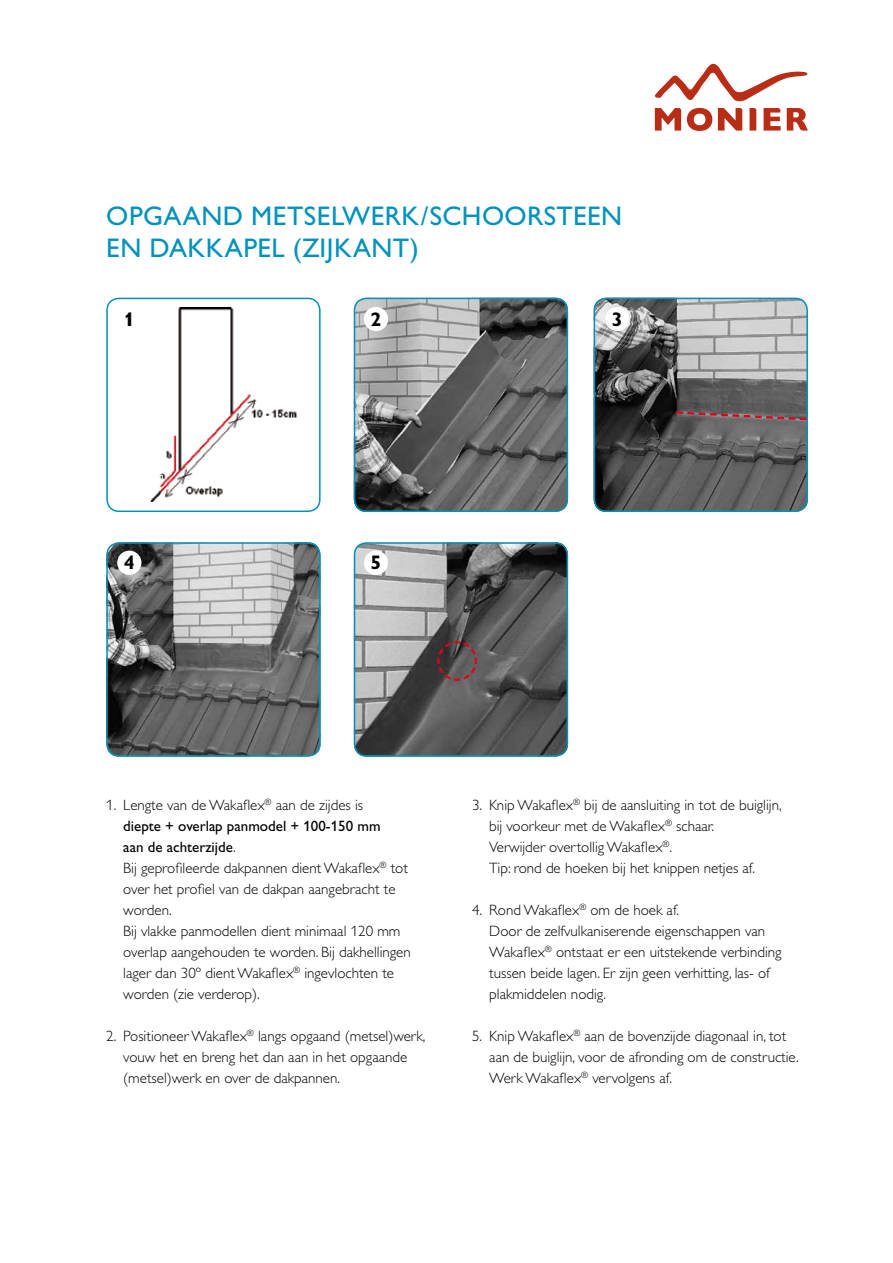
<style>
.page{position:relative;width:893px;height:1263px;background:#fff}
.page>*{position:absolute;margin:0;border:0;box-sizing:border-box;transform-origin:0 0}
.t1{font:27px/32.4px "Gill Alt One";letter-spacing:.02em;color:#0092bb}
.t2{font:700 19.65px "Gill Alt One";color:#000}
.t3{font:300 15px/21px "Gill Alt One";color:#000}
.s1{font-weight:400}
</style>
<div class="page">
<img style="left:151px;top:307px;width:147px;height:195px">
<div style="left:106px;top:298px;width:215px;height:214px;border:2px solid #0092bb;border-radius:12px"></div>
<img style="left:109px;top:545px;width:209px;height:209px">
<div style="left:106px;top:542px;width:215px;height:215px;border:2px solid #0092bb;border-radius:12px"></div>
<img style="left:354px;top:542px;width:214px;height:215px">
<div style="left:354px;top:542px;width:214px;height:215px;border:2px solid #0092bb;border-radius:12px"></div>
<img style="left:594px;top:298px;width:214px;height:214px">
<div style="left:594px;top:298px;width:214px;height:214px;border:2px solid #0092bb;border-radius:12px"></div>
<img style="left:354px;top:298px;width:214px;height:214px">
<div style="left:354px;top:298px;width:214px;height:214px;border:2px solid #0092bb;border-radius:12px"></div>
<svg style="left:687px;top:108px;width:25px;height:23px"></svg>
<svg style="left:718px;top:108px;width:24px;height:23px"></svg>
<svg style="left:749px;top:108px;width:7px;height:23px"></svg>
<svg style="left:655px;top:108px;width:26px;height:23px"></svg>
<svg style="left:764px;top:108px;width:17px;height:23px"></svg>
<svg style="left:787px;top:108px;width:21px;height:23px"></svg>
<svg style="left:655px;top:64px;width:152px;height:37px"></svg>
<div style="left:117px;top:551px;width:24px;height:24px;background:#fff;border-radius:50%"></div>
<div style="left:364px;top:307px;width:24px;height:24px;background:#fff;border-radius:50%"></div>
<div style="left:364px;top:551px;width:24px;height:24px;background:#fff;border-radius:50%"></div>
<div style="left:605px;top:307px;width:24px;height:24px;background:#fff;border-radius:50%"></div>
<svg style="left:674px;top:410px;width:134px;height:12px;background:#745c5f"></svg>
<svg style="left:436px;top:640px;width:42px;height:42px;background:#5c4749"></svg>
<div style="left:148px;top:307px;width:23px;height:23px;background:#fff;border-radius:50%"></div>
<h1 class="t1" style="left:106px;top:199px;width:517px">OPGAAND METSELWERK/SCHOORSTEEN<br>EN DAKKAPEL (ZIJKANT)</h1>
<h2 class="t2" style="left:124px;top:307px;width:12px">1</h2>
<h2 class="t2" style="left:371px;top:307px;width:12px">2</h2>
<h2 class="t2" style="left:612px;top:307px;width:12px">3</h2>
<h2 class="t2" style="left:124px;top:551px;width:12px">4</h2>
<h2 class="t2" style="left:371px;top:551px;width:12px">5</h2>
<p class="t3" style="left:123px;top:795px;width:289px;text-indent:-17px">1. Lengte van de Wakaflex<sup>®</sup> aan de zijdes is<br><span class="s1">DIEPTE + OVERLAP PANMODEL + 100-150 MM<br>AAN DE ACHTERZIJDE</span>.<br>Bij geprofileerde dakpannen dient Wakaflex<sup>®</sup> tot over het profiel van de dakpan aangebracht te worden.<br>Bij vlakke panmodellen dient minimaal 120 mm overlap aangehouden te worden. Bij dakhellingen lager dan 30º dient Wakaflex<sup>®</sup> ingevlochten te worden (zie verderop).</p>
<p class="t3" style="left:123px;top:1026px;width:304px;text-indent:-17px">2. Positioneer Wakaflex<sup>®</sup> langs opgaand (metsel)werk, vouw het en breng het dan aan in het opgaande (metsel)werk en over de dakpannen.</p>
<p class="t3" style="left:489px;top:795px;width:294px;text-indent:-17px">3. Knip Wakaflex<sup>®</sup> bij de aansluiting in tot de buiglijn, bij voorkeur met de Wakaflex<sup>®</sup> schaar.<br>Verwijder overtollig Wakaflex<sup>®</sup>.<br>Tip: rond de hoeken bij het knippen netjes af.</p>
<p class="t3" style="left:489px;top:900px;width:294px;text-indent:-17px">4. Rond Wakaflex<sup>®</sup> om de hoek af.<br>Door de zelfvulkaniserende eigenschappen van Wakaflex<sup>®</sup> ontstaat er een uitstekende verbinding tussen beide lagen. Er zijn geen verhitting, las- of plakmiddelen nodig.</p>
<p class="t3" style="left:489px;top:1026px;width:311px;text-indent:-17px">5. Knip Wakaflex<sup>®</sup> aan de bovenzijde diagonaal in, tot aan de buiglijn, voor de afronding om de constructie.<br>Werk Wakaflex<sup>®</sup> vervolgens af.</p>
</div>
